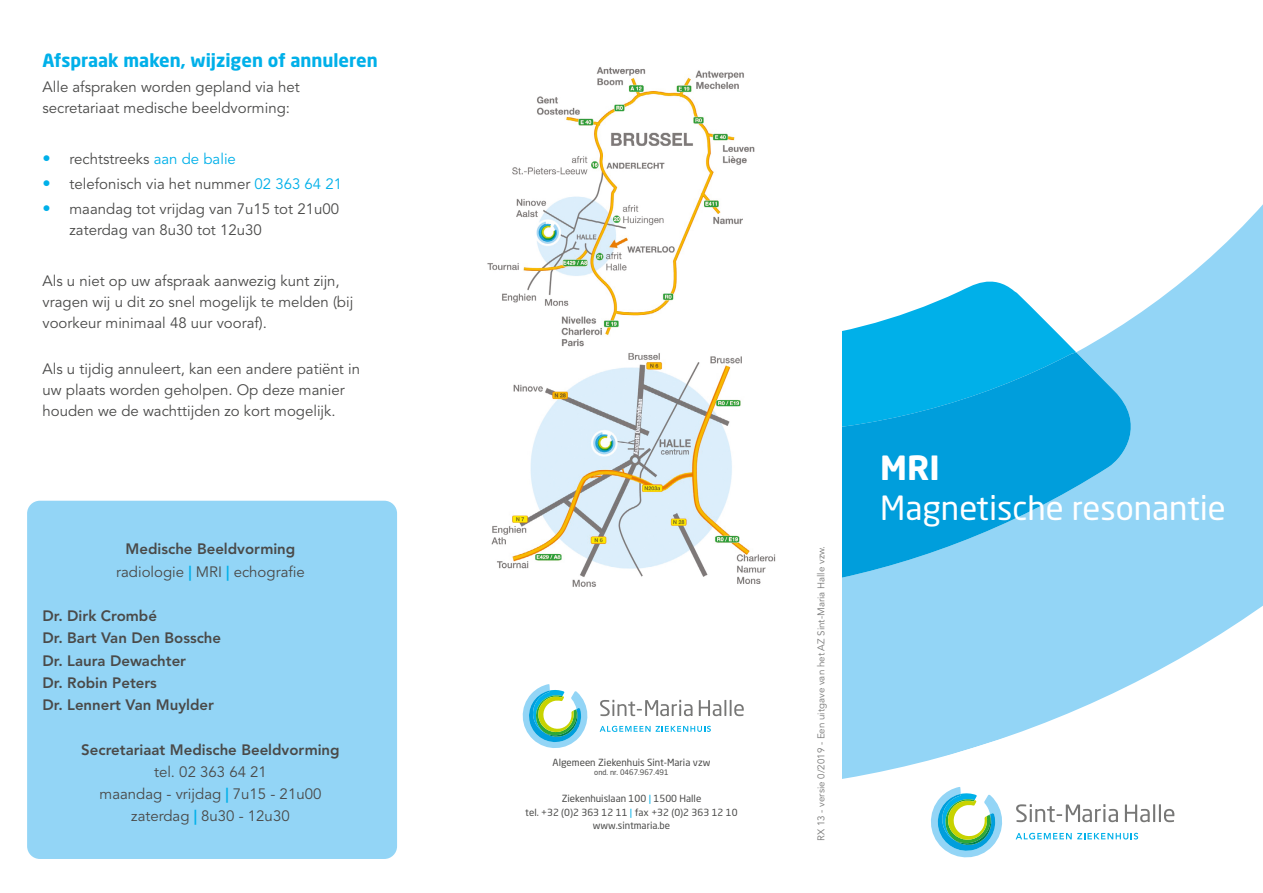
<style>
.page{position:relative;width:1263px;height:893px;background:#fff}
.page>*{position:absolute;margin:0;border:0;box-sizing:border-box;transform-origin:0 0}
.t1{font:33px "Neo Sans Pro";color:#fff}
.t2{font:700 33px "Neo Sans Pro";color:#fff}
.t3{font:700 18px "Neo Sans Pro";color:#00b0e9}
.t4{font:15px/21px "Avenir LT Std";color:#4a4a49}
.t5{font:800 15px/22.2px "Avenir LT Std";color:#4a4a49}
.t6{font:9.75px/13.5px "Neo Sans Pro";color:#4a4a49;text-align:center}
.t7{font:9.75px "Avenir LT Std";color:#777776}
.t8{font:7.5px "Neo Sans Pro";color:#4a4a49}
.s1{font-size:16.5px;color:#00b0e9}
.s2{color:#00b0e9}
.s3{font-weight:800}
.s4{font-weight:800;color:#00b0e9}
</style>
<div class="page">
<svg style="left:600px;top:700px;width:92px;height:16px"></svg>
<svg style="left:699px;top:700px;width:45px;height:16px"></svg>
<svg style="left:600px;top:726px;width:111px;height:6px"></svg>
<svg style="left:522px;top:684px;width:66px;height:64px"></svg>
<img style="left:487px;top:67px;width:289px;height:520px">
<svg style="left:1016px;top:804px;width:102px;height:18px"></svg>
<svg style="left:1125px;top:804px;width:49px;height:18px"></svg>
<svg style="left:1016px;top:833px;width:122px;height:6px"></svg>
<svg style="left:931px;top:787px;width:71px;height:71px"></svg>
<svg style="left:842px;top:713px;width:227px;height:66px;fill:#93d5f6"></svg>
<svg style="left:842px;top:204px;width:421px;height:509px;fill:#93d5f6"></svg>
<div style="left:27px;top:501px;width:370px;height:358px;background:#93d5f6;border-radius:13px"></div>
<p class="t3" style="left:43px;top:49px;width:337px">Afspraak maken, wijzigen of annuleren</p>
<p class="t4" style="left:43px;top:77px;width:259px">Alle afspraken worden gepland via het secretariaat medische beeldvorming:</p>
<p class="t4" style="left:43px;top:148px;width:195px"><span class="s1">•</span> rechtstreeks <span class="s2">aan de balie</span></p>
<p class="t4" style="left:43px;top:174px;width:301px"><span class="s1">•</span> telefonisch via het nummer <span class="s2">02 363 64 21</span></p>
<p class="t4" style="left:70px;top:199px;width:271px;text-indent:-27px"><span class="s1">•</span> maandag tot vrijdag van 7u15 tot 21u00 zaterdag van 8u30 tot 12u30</p>
<p class="t4" style="left:43px;top:270px;width:312px">Als u niet op uw afspraak aanwezig kunt zijn, vragen wij u dit zo snel mogelijk te melden (bij voorkeur minimaal 48 uur vooraf).</p>
<p class="t4" style="left:43px;top:359px;width:319px">Als u tijdig annuleert, kan een andere patiënt in uw plaats worden geholpen. Op deze manier houden we de wachttijden zo kort mogelijk.</p>
<p class="t4" style="left:116px;top:539px;width:190px;line-height:22.2px;text-align:center"><span class="s3">Medische Beeldvorming </span>radiologie <span class="s4">|</span> MRI <span class="s4">|</span> echografie</p>
<p class="t5" style="left:43px;top:605px;width:180px">Dr. Dirk Crombé<br>Dr. Bart Van Den Bossche<br>Dr. Laura Dewachter<br>Dr. Robin Peters<br>Dr. Lennert Van Muylder</p>
<p class="t5" style="left:81px;top:738px;width:260px">Secretariaat Medische Beeldvorming</p>
<p class="t4" style="left:100px;top:761px;width:223px;line-height:22.2px;text-align:center">tel. 02 363 64 21<br>maandag - vrijdag <span class="s4">|</span> 7u15 - 21u00 zaterdag <span class="s4">|</span> 8u30 - 12u30</p>
<p class="t6" style="left:553px;top:756px;width:159px">Algemeen Ziekenhuis Sint-Maria vzw</p>
<p class="t8" style="left:594px;top:768px;width:76px">ond. nr. 0467.967.491</p>
<p class="t6" style="left:525px;top:792px;width:214px">Ziekenhuislaan 100 <span class="s2">|</span> 1500 Halle<br>tel. +32 (0)2 363 12 11 <span class="s2">|</span> fax +32 (0)2 363 12 10 www.sintmaria.be</p>
<p class="t7" style="left:815px;top:841px;width:296px;rotate:-90deg">RX 13 - versie 0/2019 - Een uitgave van het AZ Sint-Maria Halle vzw.</p>
<h1 class="t2" style="left:880px;top:447px;width:61px">MRI</h1>
<h1 class="t1" style="left:880px;top:487px;width:347px">Magnetische resonantie</h1>
</div>
